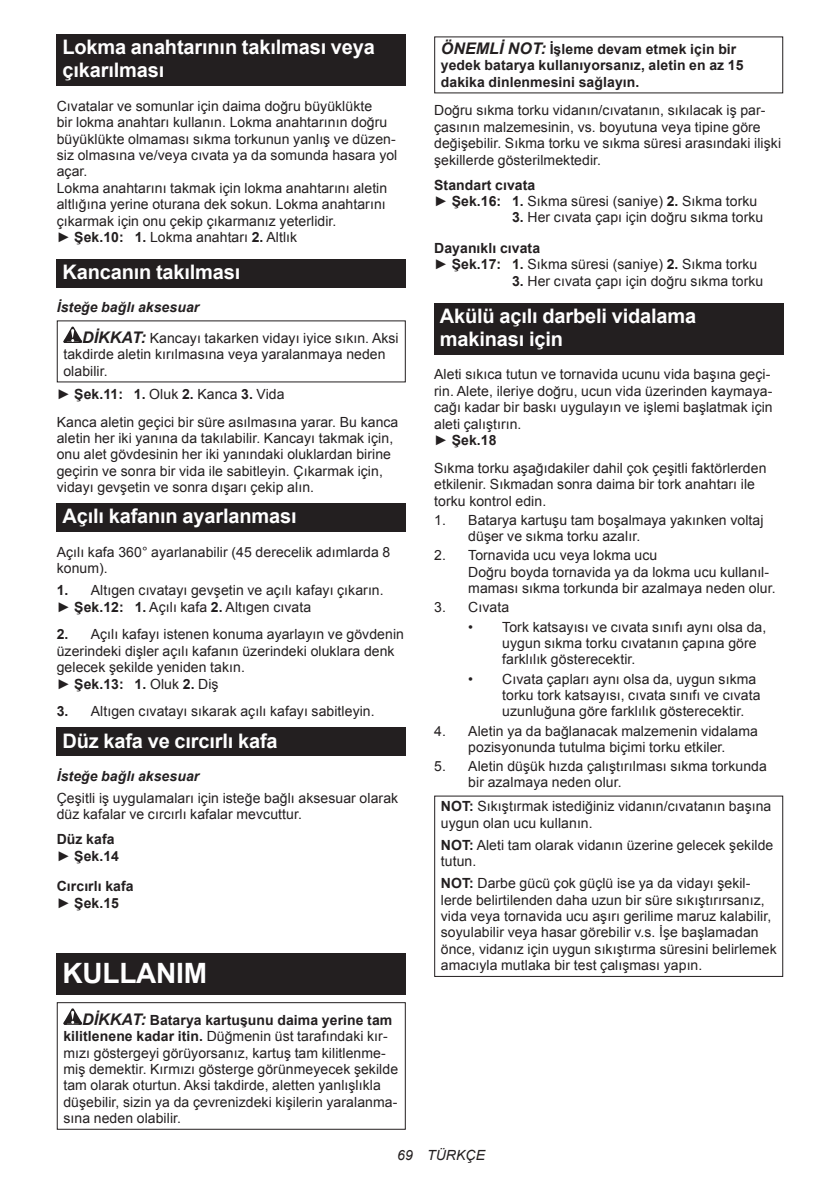
<style>
.page{position:relative;width:840px;height:1191px;background:#fff}
.page>*{position:absolute;margin:0;border:0;box-sizing:border-box;transform-origin:0 0}
.t1{font:700 28px "Arial";letter-spacing:-.01em;color:#fff}
.t2{font:700 20px/23.4px "Arial";letter-spacing:-.01em;color:#fff}
.t3{font:14px/16.4px "Arial";letter-spacing:.005em;color:#231f20}
.t4{font:700 14px/16.4px "Arial";letter-spacing:.005em;color:#231f20}
.t5{font:italic 700 14px "Arial";letter-spacing:.005em;color:#231f20}
.t6{font:italic 14px "Arial";letter-spacing:.005em;color:#231f20}
.s1{font-weight:700}
.s2{font-weight:700;font-style:italic}
.s3{font-weight:700;font-style:italic;font-size:16px}
.s4{font-weight:400}
.s5{font-style:italic;font-size:16px}
</style>
<div class="page">
<div style="left:57px;top:34px;width:348px;height:52px;background:#231f20"></div>
<div style="left:57px;top:259px;width:348px;height:28px;background:#231f20"></div>
<svg style="left:63px;top:326px;width:19px;height:17px"></svg>
<div style="left:57px;top:503px;width:348px;height:29px;background:#231f20"></div>
<div style="left:57px;top:727px;width:348px;height:29px;background:#231f20"></div>
<div style="left:57px;top:953px;width:348px;height:41px;background:#231f20"></div>
<svg style="left:63px;top:1008px;width:19px;height:16px"></svg>
<div style="left:57px;top:1002px;width:348px;height:127px;border:1px solid #231f20"></div>
<div style="left:434px;top:303px;width:348px;height:51px;background:#231f20"></div>
<div style="left:434px;top:795px;width:348px;height:182px;border:1px solid #231f20"></div>
<h2 class="t2" style="left:62px;top:36px;width:314px">Lokma anahtarının takılması veya çıkarılması</h2>
<p class="t3" style="left:57px;top:98px;width:342px">Cıvatalar ve somunlar için daima doğru büyüklükte<br>bir lokma anahtarı kullanın. Lokma anahtarının doğru büyüklükte olmaması sıkma torkunun yanlış ve düzen&shy;siz olmasına ve/veya cıvata ya da somunda hasara yol açar.<br>Lokma anahtarını takmak için lokma anahtarını aletin altlığına yerine oturana dek sokun. Lokma anahtarını çıkarmak için onu çekip çıkarmanız yeterlidir.<br>► <span class="s1">Şek.10: 1.</span> Lokma anahtarı <span class="s1">2.</span> Altlık</p>
<h2 class="t2" style="left:62px;top:261px;width:179px">Kancanın takılması</h2>
<p class="t3" style="left:82px;top:292px;width:318px;line-height:30.6px;text-indent:-25px"><span class="s2">İsteğe bağlı aksesuar<br></span><span class="s3">DİKKAT:</span> Kancayı takarken vidayı iyice sıkın. Aksi</p>
<p class="t3" style="left:63px;top:346px;width:323px">takdirde aletin kırılmasına veya yaralanmaya neden olabilir.</p>
<p class="t3" style="left:57px;top:380px;width:343px;line-height:27.8px">► <span class="s1">Şek.11: 1.</span> Oluk <span class="s1">2.</span> Kanca <span class="s1">3.</span> Vida<br>Kanca aletin geçici bir süre asılmasına yarar. Bu kanca</p>
<p class="t3" style="left:57px;top:430px;width:338px">aletin her iki yanına da takılabilir. Kancayı takmak için, onu alet gövdesinin her iki yanındaki oluklardan birine geçirin ve sonra bir vida ile sabitleyin. Çıkarmak için, vidayı gevşetin ve sonra dışarı çekip alın.</p>
<h2 class="t2" style="left:62px;top:505px;width:235px">Açılı kafanın ayarlanması</h2>
<p class="t3" style="left:57px;top:544px;width:335px">Açılı kafa 360° ayarlanabilir (45 derecelik adımlarda 8 konum).</p>
<p class="t3" style="left:57px;top:582px;width:328px"><span class="s1">1.</span> Altıgen cıvatayı gevşetin ve açılı kafayı çıkarın. ► <span class="s1">Şek.12: 1.</span> Açılı kafa <span class="s1">2.</span> Altıgen cıvata</p>
<p class="t3" style="left:57px;top:626px;width:348px"><span class="s1">2.</span> Açılı kafayı istenen konuma ayarlayın ve gövdenin üzerindeki dişler açılı kafanın üzerindeki oluklara denk gelecek şekilde yeniden takın.<br>► <span class="s1">Şek.13: 1.</span> Oluk <span class="s1">2.</span> Diş</p>
<p class="t3" style="left:57px;top:703px;width:319px"><span class="s1">3.</span> Altıgen cıvatayı sıkarak açılı kafayı sabitleyin.</p>
<h2 class="t2" style="left:62px;top:729px;width:217px">Düz kafa ve cırcırlı kafa</h2>
<p class="t5" style="left:57px;top:766px;width:144px">İsteğe bağlı aksesuar</p>
<p class="t3" style="left:57px;top:790px;width:343px">Çeşitli iş uygulamaları için isteğe bağlı aksesuar olarak düz kafalar ve cırcırlı kafalar mevcuttur.</p>
<p class="t4" style="left:57px;top:831px;width:64px">Düz kafa <span class="s4">►</span> Şek.14</p>
<p class="t4" style="left:57px;top:878px;width:78px">Cırcırlı kafa <span class="s4">►</span> Şek.15</p>
<h1 class="t1" style="left:62px;top:954px;width:146px">KULLANIM</h1>
<p class="t3" style="left:63px;top:1011px;width:336px;text-indent:19px"><span class="s3">DİKKAT:</span> <span class="s1">Batarya kartuşunu daima yerine tam kilitlenene kadar itin.</span> Düğmenin üst tarafındaki kır&shy;mızı göstergeyi görüyorsanız, kartuş tam kilitlenme&shy;miş demektir. Kırmızı gösterge görünmeyecek şekilde tam olarak oturtun. Aksi takdirde, aletten yanlışlıkla düşebilir, sizin ya da çevrenizdeki kişilerin yaralanma&shy;sına neden olabilir.</p>
<p class="t4" style="left:440px;top:41px;width:304px"><span class="s5">ÖNEMLİ NOT:</span> İşleme devam etmek için bir yedek batarya kullanıyorsanız, aletin en az 15 dakika dinlenmesini sağlayın.</p>
<p class="t3" style="left:434px;top:102px;width:348px">Doğru sıkma torku vidanın/cıvatanın, sıkılacak iş par&shy;çasının malzemesinin, vs. boyutuna veya tipine göre değişebilir. Sıkma torku ve sıkma süresi arasındaki ilişki şekillerde gösterilmektedir.</p>
<p class="t3" style="left:434px;top:176px;width:324px"><span class="s1">Standart cıvata<br></span>► <span class="s1">Şek.16: 1.</span> Sıkma süresi (saniye) <span class="s1">2.</span> Sıkma torku</p>
<p class="t3" style="left:434px;top:202px;width:330px;line-height:30.6px;text-indent:78px"><span class="s1">3.</span> Her cıvata çapı için doğru sıkma torku<br><span class="s1">Dayanıklı cıvata</span></p>
<p class="t3" style="left:434px;top:256px;width:324px">► <span class="s1">Şek.17: 1.</span> Sıkma süresi (saniye) <span class="s1">2.</span> Sıkma torku</p>
<p class="t3" style="left:512px;top:273px;width:253px"><span class="s1">3.</span> Her cıvata çapı için doğru sıkma torku</p>
<h2 class="t2" style="left:439px;top:304px;width:258px">Akülü açılı darbeli vidalama makinası için</h2>
<p class="t3" style="left:434px;top:366px;width:340px">Aleti sıkıca tutun ve tornavida ucunu vida başına geçi&shy;rin. Alete, ileriye doğru, ucun vida üzerinden kaymaya&shy;cağı kadar bir baskı uygulayın ve işlemi başlatmak için aleti çalıştırın.<br>► <span class="s1">Şek.18</span></p>
<p class="t3" style="left:434px;top:460px;width:333px">Sıkma torku aşağıdakiler dahil çok çeşitli faktörlerden etkilenir. Sıkmadan sonra daima bir tork anahtarı ile torku kontrol edin.</p>
<p class="t3" style="left:468px;top:512px;width:296px;text-indent:-34px">1. Batarya kartuşu tam boşalmaya yakınken voltaj düşer ve sıkma torku azalır.</p>
<p class="t3" style="left:468px;top:547px;width:309px;text-indent:-34px">2. Tornavida ucu veya lokma ucu<br>Doğru boyda tornavida ya da lokma ucu kullanıl&shy;maması sıkma torkunda bir azalmaya neden olur.</p>
<p class="t3" style="left:434px;top:599px;width:76px">3. Cıvata</p>
<p class="t3" style="left:502px;top:618px;width:265px;text-indent:-34px">• Tork katsayısı ve cıvata sınıfı aynı olsa da, uygun sıkma torku cıvatanın çapına göre farklılık gösterecektir.</p>
<p class="t3" style="left:502px;top:670px;width:259px;text-indent:-34px">• Cıvata çapları aynı olsa da, uygun sıkma torku tork katsayısı, cıvata sınıfı ve cıvata uzunluğuna göre farklılık gösterecektir.</p>
<p class="t3" style="left:434px;top:722px;width:325px;text-align:center">4. Aletin ya da bağlanacak malzemenin vidalama pozisyonunda tutulma biçimi torku etkiler.</p>
<p class="t3" style="left:468px;top:758px;width:300px;text-indent:-34px">5. Aletin düşük hızda çalıştırılması sıkma torkunda bir azalmaya neden olur.</p>
<p class="t3" style="left:440px;top:798px;width:332px"><span class="s1">NOT:</span> Sıkıştırmak istediğiniz vidanın/cıvatanın başına uygun olan ucu kullanın.</p>
<p class="t3" style="left:440px;top:837px;width:334px"><span class="s1">NOT:</span> Aleti tam olarak vidanın üzerine gelecek şekilde tutun.</p>
<p class="t3" style="left:440px;top:875px;width:337px"><span class="s1">NOT:</span> Darbe gücü çok güçlü ise ya da vidayı şekil&shy;lerde belirtilenden daha uzun bir süre sıkıştırırsanız, vida veya tornavida ucu aşırı gerilime maruz kalabilir, soyulabilir veya hasar görebilir v.s. İşe başlamadan önce, vidanız için uygun sıkıştırma süresini belirlemek amacıyla mutlaka bir test çalışması yapın.</p>
<p class="t6" style="left:397px;top:1146px;width:89px">69 TÜRKÇE</p>
</div>
